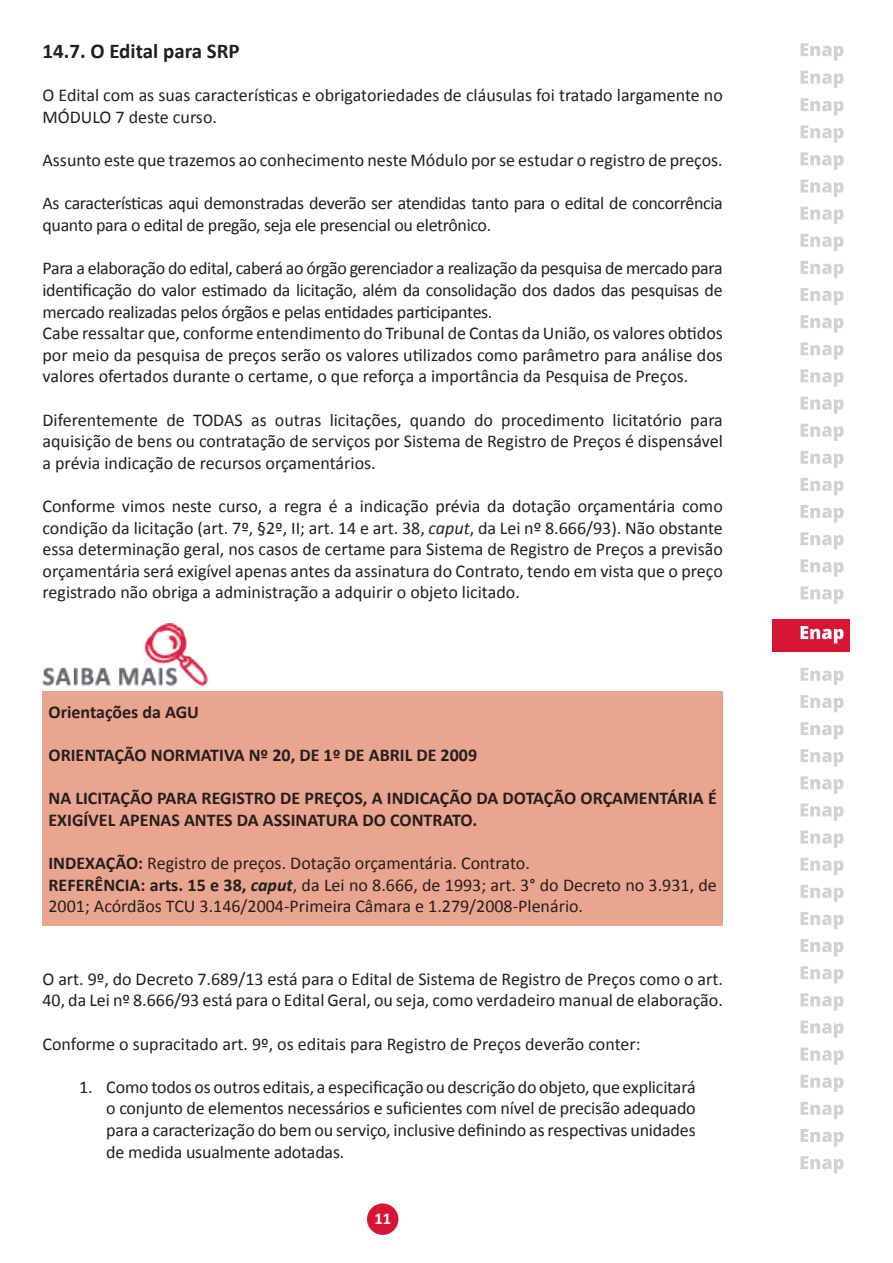
<style>
.page{position:relative;width:893px;height:1263px;background:#fff}
.page>*{position:absolute;margin:0;border:0;box-sizing:border-box;transform-origin:0 0}
.t1{font:700 21px "Calibri";color:#231f20}
.t2{font:18px/21.6px "Calibri";letter-spacing:-.005em;color:#231f20}
.t3{font:700 18px/21.6px "Calibri";color:#231f20}
.t4{font:700 16.5px "Calibri";color:#fff}
.s1{font-style:italic}
.s2{font-weight:700}
.s3{font-weight:700;font-style:italic}
</style>
<div class="page">
<div style="left:367px;top:1203px;width:31px;height:32px;background:#d71634;border-radius:50%"></div>
<div style="left:772px;top:619px;width:77px;height:32px;background:#d71634"></div>
<svg style="left:801px;top:626px;width:43px;height:17px"></svg>
<svg style="left:801px;top:98px;width:43px;height:17px"></svg>
<svg style="left:801px;top:125px;width:43px;height:18px"></svg>
<svg style="left:801px;top:152px;width:43px;height:18px"></svg>
<svg style="left:801px;top:180px;width:43px;height:17px"></svg>
<svg style="left:801px;top:207px;width:43px;height:17px"></svg>
<svg style="left:801px;top:234px;width:43px;height:17px"></svg>
<svg style="left:801px;top:261px;width:43px;height:17px"></svg>
<svg style="left:801px;top:288px;width:43px;height:17px"></svg>
<svg style="left:801px;top:315px;width:43px;height:17px"></svg>
<svg style="left:801px;top:342px;width:43px;height:18px"></svg>
<svg style="left:801px;top:369px;width:43px;height:18px"></svg>
<svg style="left:801px;top:397px;width:43px;height:17px"></svg>
<svg style="left:801px;top:424px;width:43px;height:17px"></svg>
<svg style="left:801px;top:451px;width:43px;height:17px"></svg>
<svg style="left:801px;top:478px;width:43px;height:17px"></svg>
<svg style="left:801px;top:505px;width:43px;height:17px"></svg>
<svg style="left:801px;top:532px;width:43px;height:17px"></svg>
<svg style="left:801px;top:559px;width:43px;height:18px"></svg>
<svg style="left:801px;top:586px;width:43px;height:18px"></svg>
<svg style="left:801px;top:668px;width:43px;height:17px"></svg>
<svg style="left:801px;top:695px;width:43px;height:17px"></svg>
<svg style="left:801px;top:722px;width:43px;height:17px"></svg>
<svg style="left:801px;top:749px;width:43px;height:17px"></svg>
<svg style="left:801px;top:776px;width:43px;height:18px"></svg>
<svg style="left:801px;top:803px;width:43px;height:18px"></svg>
<svg style="left:801px;top:830px;width:43px;height:18px"></svg>
<svg style="left:801px;top:858px;width:43px;height:17px"></svg>
<svg style="left:801px;top:885px;width:43px;height:17px"></svg>
<svg style="left:801px;top:912px;width:43px;height:17px"></svg>
<svg style="left:801px;top:939px;width:43px;height:17px"></svg>
<svg style="left:801px;top:966px;width:43px;height:17px"></svg>
<svg style="left:801px;top:993px;width:43px;height:18px"></svg>
<svg style="left:801px;top:1020px;width:43px;height:18px"></svg>
<svg style="left:801px;top:1047px;width:43px;height:18px"></svg>
<svg style="left:801px;top:1075px;width:43px;height:17px"></svg>
<svg style="left:801px;top:1102px;width:43px;height:17px"></svg>
<svg style="left:801px;top:1129px;width:43px;height:17px"></svg>
<svg style="left:801px;top:1156px;width:43px;height:17px"></svg>
<svg style="left:801px;top:71px;width:43px;height:17px"></svg>
<svg style="left:801px;top:43px;width:43px;height:18px"></svg>
<img style="left:43px;top:623px;width:164px;height:62px">
<div style="left:43px;top:691px;width:680px;height:235px;background:#eaa58e"></div>
<p class="t1" style="left:43px;top:38px;width:199px">14.7. O Edital para SRP</p>
<p class="t2" style="left:43px;top:85px;width:682px">O Edital com as suas características e obrigatoriedades de cláusulas foi tratado largamente no<br>MÓDULO 7 deste curso.</p>
<p class="t2" style="left:43px;top:150px;width:682px">Assunto este que trazemos ao conhecimento neste Módulo por se estudar o registro de preços.</p>
<p class="t2" style="left:43px;top:193px;width:682px">As características aqui demonstradas deverão ser atendidas tanto para o edital de concorrência quanto para o edital de pregão, seja ele presencial ou eletrônico.</p>
<p class="t2" style="left:43px;top:258px;width:682px">Para a elaboração do edital, caberá ao órgão gerenciador a realização da pesquisa de mercado para identificação do valor estimado da licitação, além da consolidação dos dados das pesquisas de mercado realizadas pelos órgãos e pelas entidades participantes.<br>Cabe ressaltar que, conforme entendimento do Tribunal de Contas da União, os valores obtidos por meio da pesquisa de preços serão os valores utilizados como parâmetro para análise dos valores ofertados durante o certame, o que reforça a importância da Pesquisa de Preços.</p>
<p class="t2" style="left:43px;top:409px;width:682px;text-align:justify">Diferentemente de TODAS as outras licitações, quando do procedimento licitatório para aquisição de bens ou contratação de serviços por Sistema de Registro de Preços é dispensável a prévia indicação de recursos orçamentários.</p>
<p class="t2" style="left:43px;top:495px;width:682px;text-align:justify">Conforme vimos neste curso, a regra é a indicação prévia da dotação orçamentária como condição da licitação (art. 7º, §2º, II; art. 14 e art. 38, <span class="s1">caput</span>, da Lei nº 8.666/93). Não obstante essa determinação geral, nos casos de certame para Sistema de Registro de Preços a previsão orçamentária será exigível apenas antes da assinatura do Contrato, tendo em vista que o preço registrado não obriga a administração a adquirir o objeto licitado.</p>
<p class="t3" style="left:49px;top:701px;width:152px">Orientações da AGU</p>
<p class="t3" style="left:49px;top:744px;width:430px">ORIENTAÇÃO NORMATIVA Nº 20, DE 1º DE ABRIL DE 2009</p>
<p class="t3" style="left:49px;top:788px;width:670px">NA LICITAÇÃO PARA REGISTRO DE PREÇOS, A INDICAÇÃO DA DOTAÇÃO ORÇAMENTÁRIA É<br>EXIGÍVEL APENAS ANTES DA ASSINATURA DO CONTRATO.</p>
<p class="t2" style="left:49px;top:852px;width:670px"><span class="s2">INDEXAÇÃO:</span> Registro de preços. Dotação orçamentária. Contrato.<br><span class="s2">REFERÊNCIA: arts. 15 e 38,</span> <span class="s3">caput</span>, da Lei no 8.666, de 1993; art. 3° do Decreto no 3.931, de<br>2001; Acórdãos TCU 3.146/2004-Primeira Câmara e 1.279/2008-Plenário.</p>
<p class="t2" style="left:43px;top:968px;width:682px">O art. 9º, do Decreto 7.689/13 está para o Edital de Sistema de Registro de Preços como o art.<br>40, da Lei nº 8.666/93 está para o Edital Geral, ou seja, como verdadeiro manual de elaboração.</p>
<p class="t2" style="left:43px;top:1033px;width:600px">Conforme o supracitado art. 9º, os editais para Registro de Preços deverão conter:</p>
<p class="t2" style="left:106px;top:1076px;width:591px;text-align:justify;text-indent:-27px">1. Como todos os outros editais, a especificação ou descrição do objeto, que explicitará o conjunto de elementos necessários e suficientes com nível de precisão adequado para a caracterização do bem ou serviço, inclusive definindo as respectivas unidades de medida usualmente adotadas.</p>
<p class="t4" style="left:374px;top:1208px;width:18px">11</p>
</div>
